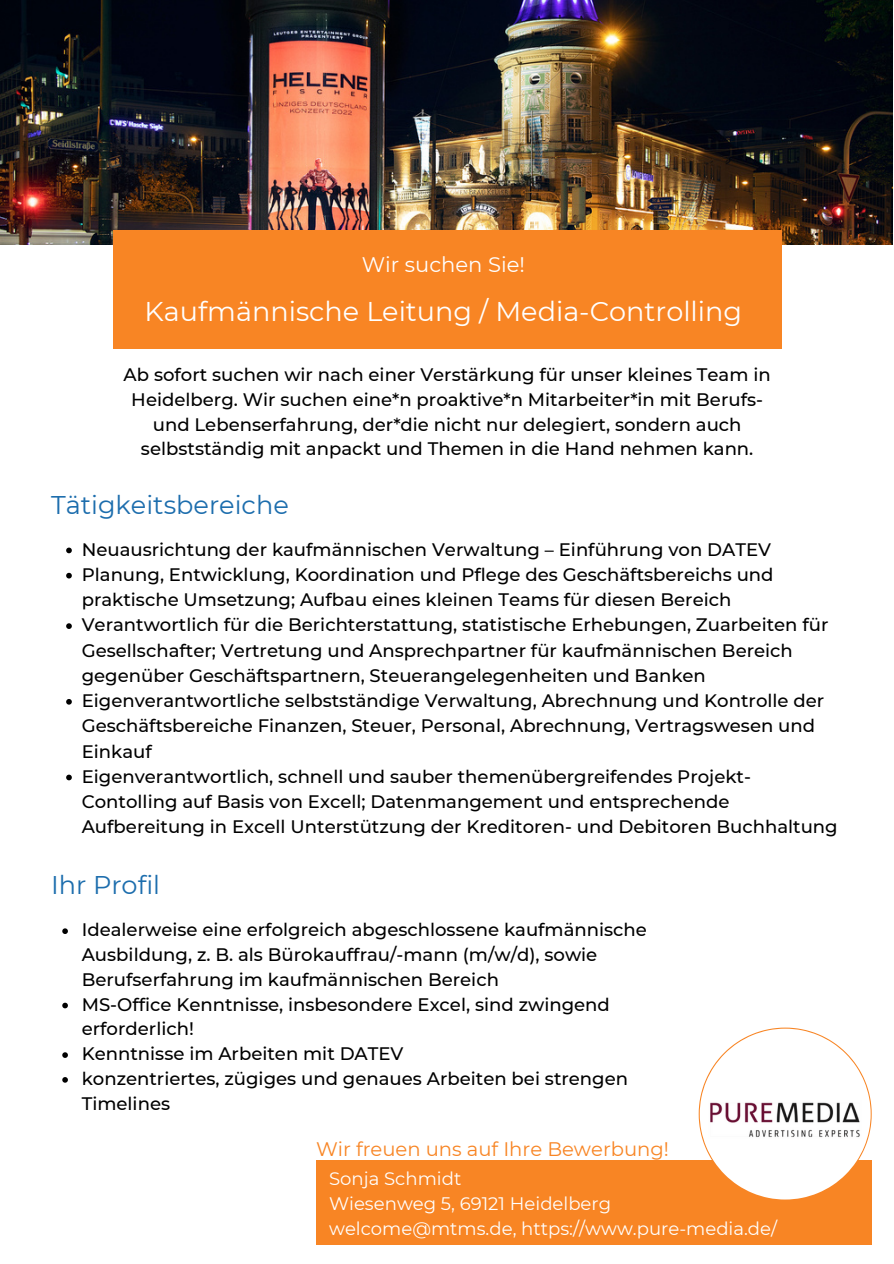
<style>
.page{position:relative;width:894px;height:1264px;background:#fff}
.page>*{position:absolute;margin:0;border:0;box-sizing:border-box;transform-origin:0 0}
.t1{font:27.15px "Montserrat";color:#fff}
.t2{font:25.5px "Montserrat";color:#1c6dad}
.t3{font:21px "Montserrat";color:#fff}
.t4{font:19.5px "Montserrat";color:#f88524}
.t5{font:500 18px/25.2px "Montserrat";color:#000}
.t6{font:18px/24.8px "Montserrat";color:#fff}
</style>
<div class="page">
<div style="left:316px;top:1160px;width:555px;height:85px;background:#f88524"></div>
<img style="left:699px;top:1028px;width:171px;height:171px">
<img style="left:0;top:0;width:892px;height:244px">
<div style="left:113px;top:230px;width:668px;height:118px;background:#f88524"></div>
<svg style="left:66px;top:547px;width:6px;height:6px"></svg>
<svg style="left:66px;top:573px;width:6px;height:5px"></svg>
<svg style="left:66px;top:623px;width:6px;height:6px"></svg>
<svg style="left:66px;top:699px;width:6px;height:5px"></svg>
<svg style="left:66px;top:774px;width:6px;height:6px"></svg>
<svg style="left:62px;top:928px;width:6px;height:6px"></svg>
<svg style="left:62px;top:1002px;width:6px;height:6px"></svg>
<svg style="left:62px;top:1052px;width:6px;height:5px"></svg>
<svg style="left:62px;top:1077px;width:6px;height:5px"></svg>
<p class="t3" style="left:362px;top:251px;width:164px">Wir suchen Sie!</p>
<h1 class="t1" style="left:145px;top:294px;width:599px">Kaufmännische Leitung / Media-Controlling</h1>
<p class="t5" style="left:123px;top:362px;width:648px;line-height:24.8px;text-align:center">Ab sofort suchen wir nach einer Verstärkung für unser kleines Team in Heidelberg. Wir suchen eine*n proaktive*n Mitarbeiter*in mit Berufs&shy;und Lebenserfahrung, der*die nicht nur delegiert, sondern auch selbstständig mit anpackt und Themen in die Hand nehmen kann.</p>
<h2 class="t2" style="left:51px;top:489px;width:239px">Tätigkeitsbereiche</h2>
<p class="t5" style="left:82px;top:536px;width:757px">Neuausrichtung der kaufmännischen Verwaltung – Einführung von DATEV Planung, Entwicklung, Koordination und Pflege des Geschäftsbereichs und praktische Umsetzung; Aufbau eines kleinen Teams für diesen Bereich Verantwortlich für die Berichterstattung, statistische Erhebungen, Zuarbeiten für Gesellschafter; Vertretung und Ansprechpartner für kaufmännischen Bereich gegenüber Geschäftspartnern, Steuerangelegenheiten und Banken Eigenverantwortliche selbstständige Verwaltung, Abrechnung und Kontrolle der Geschäftsbereiche Finanzen, Steuer, Personal, Abrechnung, Vertragswesen und Einkauf<br>Eigenverantwortlich, schnell und sauber themenübergreifendes Projekt-Contolling auf Basis von Excell; Datenmangement und entsprechende Aufbereitung in Excell Unterstützung der Kreditoren- und Debitoren Buchhaltung</p>
<h2 class="t2" style="left:51px;top:869px;width:111px">Ihr Profil</h2>
<p class="t5" style="left:82px;top:917px;width:566px;line-height:24.8px">Idealerweise eine erfolgreich abgeschlossene kaufmännische Ausbildung, z. B. als Bürokauffrau/-mann (m/w/d), sowie Berufserfahrung im kaufmännischen Bereich<br>MS-Office Kenntnisse, insbesondere Excel, sind zwingend erforderlich!<br>Kenntnisse im Arbeiten mit DATEV<br>konzentriertes, zügiges und genaues Arbeiten bei strengen Timelines</p>
<p class="t4" style="left:316px;top:1136px;width:354px">Wir freuen uns auf Ihre Bewerbung!</p>
<p class="t6" style="left:329px;top:1166px;width:449px">Sonja Schmidt<br>Wiesenweg 5, 69121 Heidelberg welcome@mtms.de, https://www.pure-media.de/</p>
</div>
